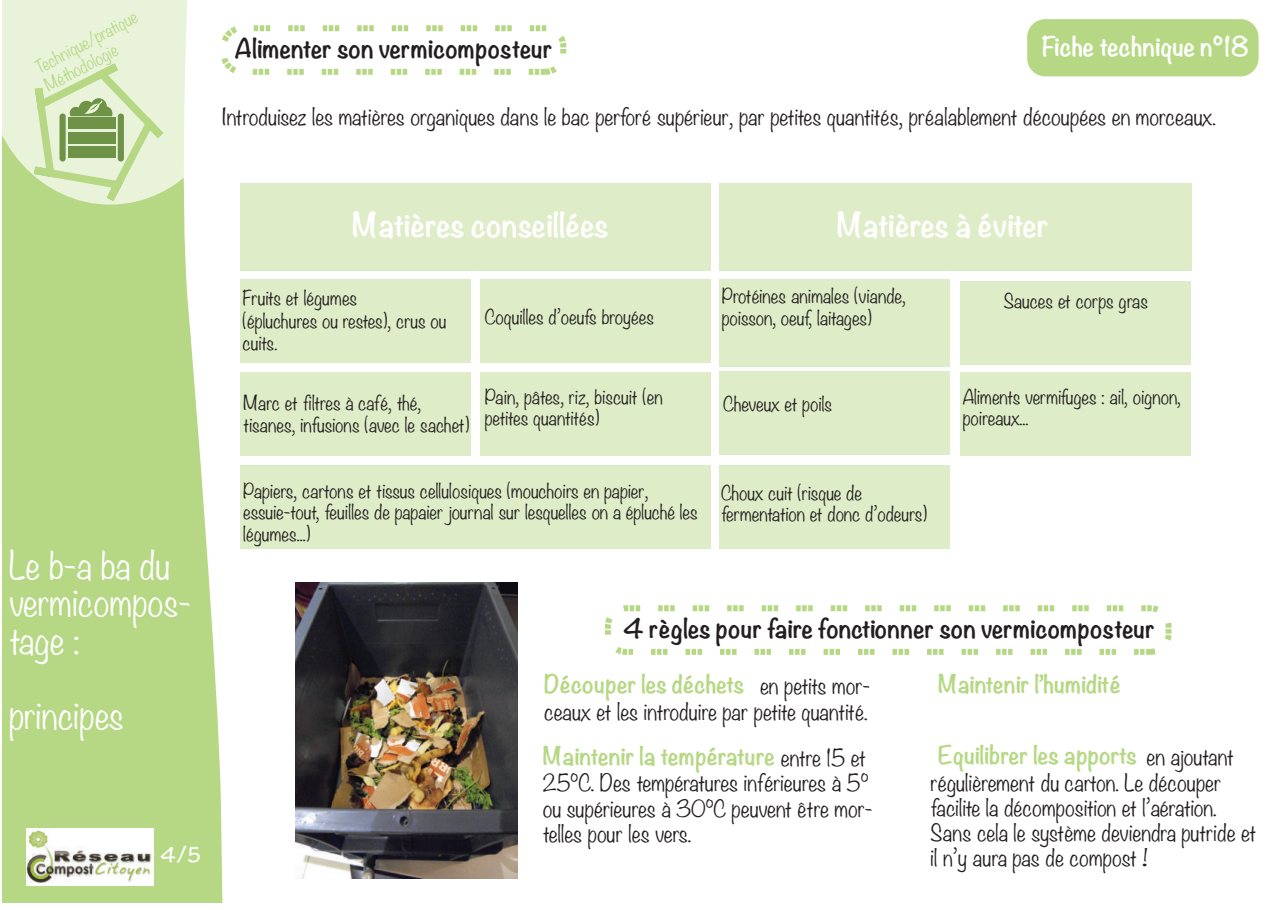
<style>
.page{position:relative;width:1280px;height:910px;background:#fff}
.page>*{position:absolute;margin:0;border:0;box-sizing:border-box;transform-origin:0 0}
.t1{font:300 34.5px/37.5px "Noteworthy";color:#fff}
.t2{font:700 30px "Noteworthy";color:#fff}
.t3{font:700 24px "Noteworthy";color:#231f20}
.t4{font:700 24px "Noteworthy";color:#fff}
.t5{font:700 22.5px "Noteworthy";color:#b6d884}
.t6{font:300 21px/25.2px "Noteworthy";color:#231f20}
.t7{font:300 18px/21.6px "Noteworthy";color:#231f20}
.t8{font:700 18px "Noteworthy";color:#fff}
.t9{font:300 16.05px/20.1px "Noteworthy";color:#b6d884}
.s1{font-weight:300;font-size:21px;color:#231f20}
</style>
<div class="page">
<img style="left:314px;top:583px;width:204px;height:296px">
<div style="left:1027px;top:19px;width:231px;height:57px;background:#b6d884;border-radius:18px"></div>
<div style="left:2px;top:0;width:223px;height:902px;background:#b6d884"></div>
<div style="left:2px;top:0;width:158px;height:168px;background:#e8f3d9"></div>
<svg style="left:160px;top:0;width:154px;height:903px;fill:#fff"></svg>
<svg style="left:26px;top:57px;width:145px;height:152px"></svg>
<img style="left:26px;top:828px;width:127px;height:57px">
<svg style="left:234px;top:154px;width:958px;height:404px;fill:#deedc7"></svg>
<div style="left:221px;top:25px;width:345px;height:50px;border:6px dashed #b6d884;border-radius:18px"></div>
<div style="left:605px;top:605px;width:566px;height:50px;border:6px dashed #b6d884;border-radius:18px"></div>
<p class="t9" style="left:31px;top:59px;width:114px;rotate:-28deg">Technique/pratique<br>Méthodologie</p>
<h3 class="t3" style="left:234px;top:27px;width:320px">Alimenter son vermicomposteur</h3>
<h3 class="t4" style="left:1041px;top:25px;width:210px">Fiche technique n°18</h3>
<p class="t6" style="left:222px;top:104px;width:995px">Introduisez les matières organiques dans le bac perforé supérieur, par petites quantités, préalablement découpées en morceaux.</p>
<h1 class="t1" style="left:9px;top:545px;width:183px">Le b-a ba du vermicompos&shy;tage :</h1>
<h1 class="t1" style="left:9px;top:695px;width:116px">principes</h1>
<p class="t8" style="left:161px;top:839px;width:42px">4/5</p>
<h2 class="t2" style="left:352px;top:198px;width:258px">Matières conseillées</h2>
<h2 class="t2" style="left:837px;top:198px;width:214px">Matières à éviter</h2>
<p class="t7" style="left:243px;top:286px;width:205px;line-height:22.4px">Fruits et légumes<br>(épluchures ou restes), crus ou cuits.</p>
<p class="t7" style="left:485px;top:305px;width:171px">Coquilles d’oeufs broyées</p>
<p class="t7" style="left:722px;top:285px;width:186px">Protéines animales (viande, poisson, oeuf, laitages)</p>
<p class="t7" style="left:1004px;top:290px;width:146px">Sauces et corps gras</p>
<p class="t7" style="left:485px;top:385px;width:179px">Pain, pâtes, riz, biscuit (en petites quantités)</p>
<p class="t7" style="left:243px;top:392px;width:228px">Marc et filtres à café, thé, tisanes, infusions (avec le sachet)</p>
<p class="t7" style="left:723px;top:392px;width:110px">Cheveux et poils</p>
<p class="t7" style="left:963px;top:385px;width:220px">Aliments vermifuges : ail, oignon, poireaux...</p>
<p class="t7" style="left:243px;top:479px;width:456px">Papiers, cartons et tissus cellulosiques (mouchoirs en papier, essuie-tout, feuilles de papaier journal sur lesquelles on a épluché les légumes...)</p>
<p class="t7" style="left:721px;top:481px;width:207px">Choux cuit (risque de fermentation et donc d’odeurs)</p>
<h3 class="t3" style="left:623px;top:607px;width:534px">4 règles pour faire fonctionner son vermicomposteur</h3>
<p class="t5" style="left:544px;top:664px;width:202px">Découper les déchets</p>
<p class="t6" style="left:760px;top:673px;width:111px">en petits mor-</p>
<p class="t5" style="left:938px;top:664px;width:184px">Maintenir l’humidité</p>
<p class="t6" style="left:544px;top:698px;width:325px">ceaux et les introduire par petite quantité.</p>
<p class="t5" style="left:543px;top:736px;width:324px">Maintenir la température <span class="s1">entre 15 et</span></p>
<p class="t6" style="left:543px;top:770px;width:331px">25°C. Des températures inférieures à 5° ou supérieures à 30°C peuvent être mor&shy;telles pour les vers.</p>
<p class="t5" style="left:938px;top:735px;width:297px">Equilibrer les apports <span class="s1">en ajoutant</span></p>
<p class="t6" style="left:930px;top:769px;width:327px">régulièrement du carton. Le découper facilite la décomposition et l’aération.<br>Sans cela le système deviendra putride et il n’y aura pas de compost !</p>
</div>
